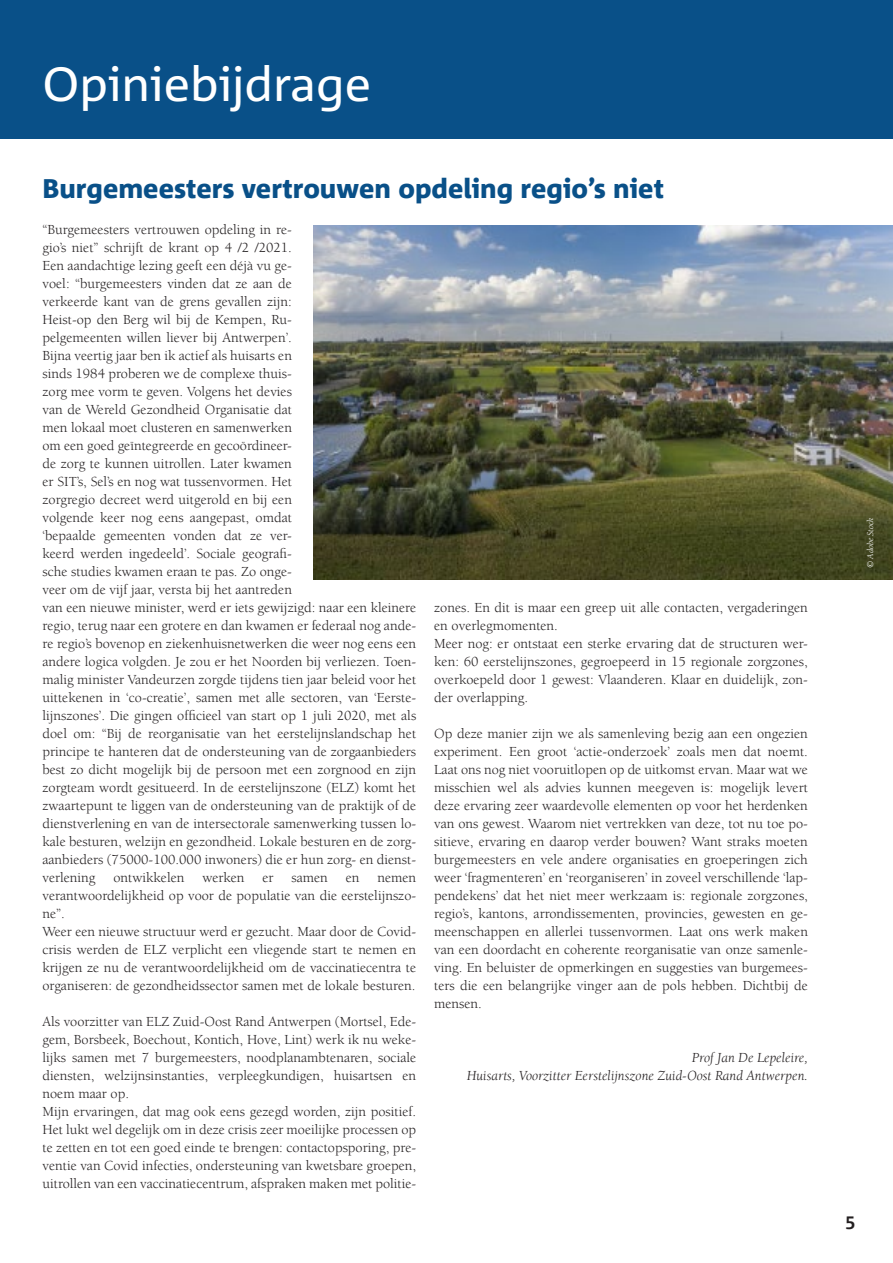
<style>
.page{position:relative;width:893px;height:1263px;background:#fff}
.page>*{position:absolute;margin:0;border:0;box-sizing:border-box;transform-origin:0 0}
.t1{font:48px "Corpid";color:#fff}
.t2{font:800 27px "Corpid";color:#095088}
.t3{font:14.25px/18px "Berkeley";color:#231f20}
.t4{font:italic 14.25px/18px "Berkeley";color:#231f20;text-align:right}
.t5{font:italic 9px "Berkeley";color:#fff}
</style>
<div class="page">
<div style="left:0;top:0;width:893px;height:139px;background:#095088"></div>
<img style="left:313px;top:225px;width:580px;height:355px">
<h1 class="t1" style="left:43px;top:58px;width:330px">Opiniebijdrage</h1>
<h2 class="t2" style="left:43px;top:174px;width:623px">Burgemeesters vertrouwen opdeling regio’s niet</h2>
<p class="t3" style="left:43px;top:221px;width:375px">“Burgemeesters vertrouwen opdeling in re-<br>gio’s niet” schrijft de krant op 4 /2 /2021.<br>Een aandachtige lezing geeft een déjà vu ge-<br>voel: “burgemeesters vinden dat ze aan de<br>verkeerde kant van de grens gevallen zijn:<br>Heist-op den Berg wil bij de Kempen, Ru-<br>pelgemeenten willen liever bij Antwerpen’.<br>Bijna veertig jaar ben ik actief als huisarts en<br>sinds 1984 proberen we de complexe thuis-<br>zorg mee vorm te geven. Volgens het devies<br>van de Wereld Gezondheid Organisatie dat<br>men lokaal moet clusteren en samenwerken<br>om een goed geïntegreerde en gecoördineer-<br>de zorg te kunnen uitrollen. Later kwamen<br>er SIT’s, Sel’s en nog wat tussenvormen. Het<br>zorgregio decreet werd uitgerold en bij een<br>volgende keer nog eens aangepast, omdat<br>‘bepaalde gemeenten vonden dat ze ver-<br>keerd werden ingedeeld’. Sociale geografi-<br>sche studies kwamen eraan te pas. Zo onge-<br>veer om de vijf jaar, versta bij het aantreden<br>van een nieuwe minister, werd er iets gewijzigd: naar een kleinere regio, terug naar een grotere en dan kwamen er federaal nog ande&shy;re regio’s bovenop en ziekenhuisnetwerken die weer nog eens een andere logica volgden. Je zou er het Noorden bij verliezen. Toen&shy;malig minister Vandeurzen zorgde tijdens tien jaar beleid voor het uittekenen in ‘co-creatie’, samen met alle sectoren, van ‘Eerste&shy;lijnszones’. Die gingen officieel van start op 1 juli 2020, met als doel om: “Bij de reorganisatie van het eerstelijnslandschap het principe te hanteren dat de ondersteuning van de zorgaanbieders best zo dicht mogelijk bij de persoon met een zorgnood en zijn zorgteam wordt gesitueerd. In de eerstelijnszone (ELZ) komt het zwaartepunt te liggen van de ondersteuning van de praktijk of de dienstverlening en van de intersectorale samenwerking tussen lo&shy;kale besturen, welzijn en gezondheid. Lokale besturen en de zorg&shy;aanbieders (75000-100.000 inwoners) die er hun zorg- en dienst&shy;verlening</p>
<p class="t3" style="left:434px;top:599px;width:375px">zones. En dit is maar een greep uit alle contacten, vergaderingen en overlegmomenten.<br>Meer nog: er ontstaat een sterke ervaring dat de structuren wer&shy;ken: 60 eerstelijnszones, gegroepeerd in 15 regionale zorgzones, overkoepeld door 1 gewest: Vlaanderen. Klaar en duidelijk, zon&shy;der overlapping.</p>
<p class="t3" style="left:434px;top:725px;width:375px;text-align:justify">Op deze manier zijn we als samenleving bezig aan een ongezien experiment. Een groot ‘actie-onderzoek’ zoals men dat noemt.<br>Laat ons nog niet vooruitlopen op de uitkomst ervan. Maar wat we misschien wel als advies kunnen meegeven is: mogelijk levert deze ervaring zeer waardevolle elementen op voor het herdenken van ons gewest. Waarom niet vertrekken van deze, tot nu toe po&shy;sitieve, ervaring en daarop verder bouwen? Want straks moeten burgemeesters en vele andere organisaties en groeperingen zich weer ‘fragmenteren’ en ‘reorganiseren’ in zoveel verschillende ‘lap&shy;pendekens’ dat het niet meer werkzaam is: regionale zorgzones, regio’s, kantons, arrondissementen, provincies, gewesten en ge&shy;meenschappen en allerlei tussenvormen. Laat ons werk maken van een doordacht en coherente reorganisatie van onze samenle&shy;ving. En beluister de opmerkingen en suggesties van burgemees&shy;ters die een belangrijke vinger aan de pols hebben. Dichtbij de mensen.</p>
<p class="t3" style="left:113px;top:869px;width:72px">ontwikkelen</p>
<p class="t3" style="left:202px;top:869px;width:44px">werken</p>
<p class="t3" style="left:262px;top:869px;width:13px">er</p>
<p class="t3" style="left:291px;top:869px;width:38px">samen</p>
<p class="t3" style="left:346px;top:869px;width:15px">en</p>
<p class="t3" style="left:43px;top:869px;width:375px;text-indent:335px">nemen verantwoordelijkheid op voor de populatie van die eerstelijnszo&shy;ne”.<br>Weer een nieuwe structuur werd er gezucht. Maar door de Covid&shy;crisis werden de ELZ verplicht een vliegende start te nemen en krijgen ze nu de verantwoordelijkheid om de vaccinatiecentra te organiseren: de gezondheidssector samen met de lokale besturen.</p>
<p class="t3" style="left:43px;top:1013px;width:375px">Als voorzitter van ELZ Zuid-Oost Rand Antwerpen (Mortsel, Ede&shy;gem, Borsbeek, Boechout, Kontich, Hove, Lint) werk ik nu weke&shy;lijks samen met 7 burgemeesters, noodplanambtenaren, sociale diensten, welzijnsinstanties, verpleegkundigen, huisartsen en noem maar op.<br>Mijn ervaringen, dat mag ook eens gezegd worden, zijn positief.<br>Het lukt wel degelijk om in deze crisis zeer moeilijke processen op te zetten en tot een goed einde te brengen: contactopsporing, pre&shy;ventie van Covid infecties, ondersteuning van kwetsbare groepen, uitrollen van een vaccinatiecentrum, afspraken maken met politie-</p>
<p class="t4" style="left:467px;top:1049px;width:343px">Prof Jan De Lepeleire,<br>Huisarts, Voorzitter Eerstelijnszone Zuid-Oost Rand Antwerpen.</p>
<p class="t5" style="left:866px;top:568px;width:52px;rotate:-90deg">© Adobe Stock</p>
</div>
